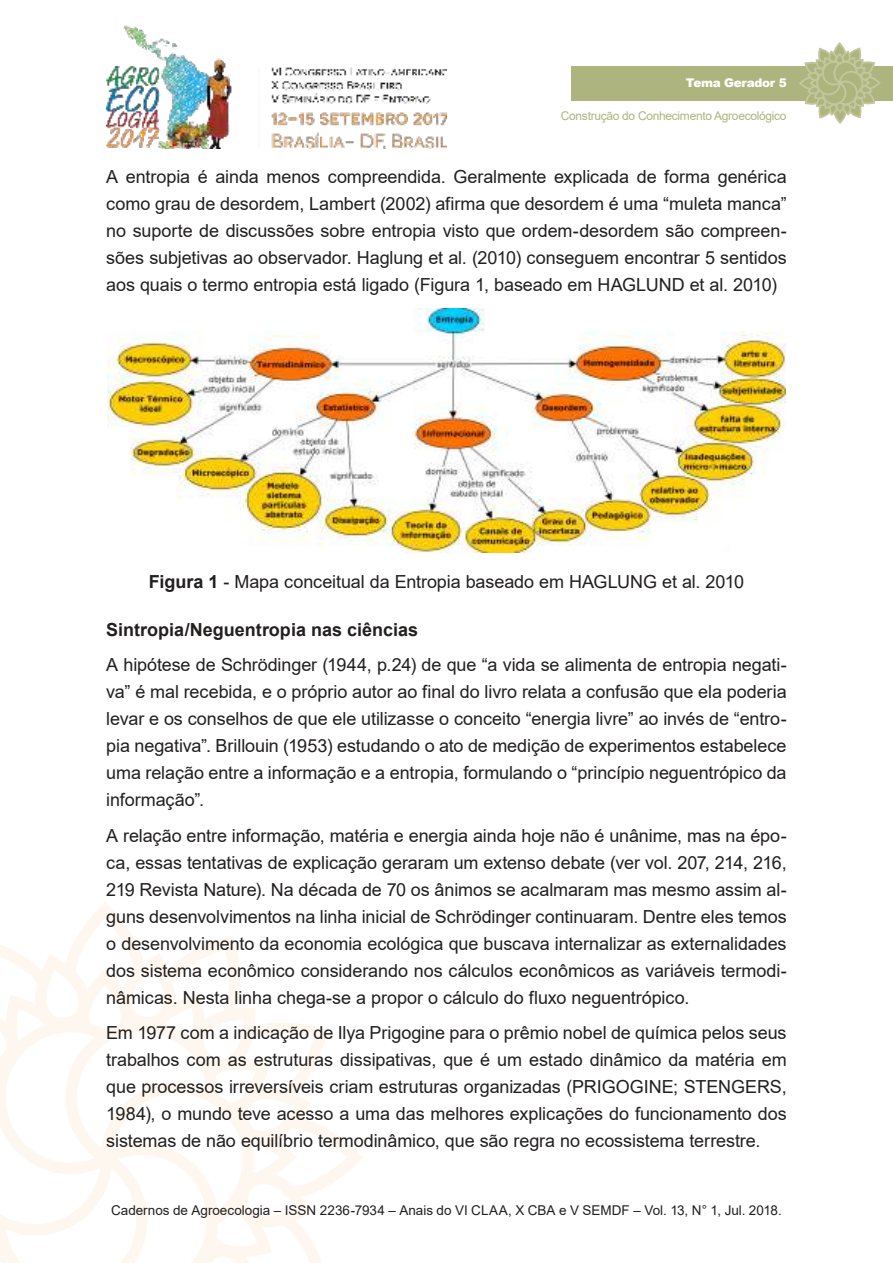
<style>
.page{position:relative;width:893px;height:1263px;background:#fff}
.page>*{position:absolute;margin:0;border:0;box-sizing:border-box;transform-origin:0 0}
.t1{font:18px/27px "Arial";letter-spacing:-.005em;color:#221f1f;text-align:justify}
.t2{font:700 18px "Arial";color:#221f1f}
.t3{font:13.5px "Arial";color:#221f1f}
.t4{font:12px "Arial";letter-spacing:-.025em;color:#aeb47e}
.t5{font:900 12px "Arial";letter-spacing:-.025em;color:#fff}
.s1{font-weight:700}
</style>
<div class="page">
<img style="left:106px;top:25px;width:340px;height:124px">
<svg style="left:0;top:910px;width:363px;height:353px"></svg>
<div style="left:571px;top:66px;width:322px;height:34px;background:#aeb47e"></div>
<svg style="left:798px;top:43px;width:83px;height:81px"></svg>
<img style="left:107px;top:309px;width:679px;height:244px">
<p class="t5" style="left:686px;top:76px;width:102px">Tema Gerador 5</p>
<p class="t4" style="left:561px;top:112px;width:227px">Construção do Conhecimento Agroecológico</p>
<p class="t1" style="left:106px;top:165px;width:682px">A entropia é ainda menos compreendida. Geralmente explicada de forma genérica como grau de desordem, Lambert (2002) afirma que desordem é uma “muleta manca” no suporte de discussões sobre entropia visto que ordem-desordem são compreen&shy;sões subjetivas ao observador. Haglung et al. (2010) conseguem encontrar 5 sentidos aos quais o termo entropia está ligado (Figura 1, baseado em HAGLUND et al. 2010)</p>
<p class="t1" style="left:149px;top:570px;width:597px"><span class="s1">Figura 1</span> - Mapa conceitual da Entropia baseado em HAGLUNG et al. 2010</p>
<p class="t2" style="left:106px;top:622px;width:313px">Sintropia/Neguentropia nas ciências</p>
<p class="t1" style="left:106px;top:653px;width:682px">A hipótese de Schrödinger (1944, p.24) de que “a vida se alimenta de entropia negati&shy;va” é mal recebida, e o próprio autor ao final do livro relata a confusão que ela poderia levar e os conselhos de que ele utilizasse o conceito “energia livre” ao invés de “entro&shy;pia negativa”. Brillouin (1953) estudando o ato de medição de experimentos estabelece uma relação entre a informação e a entropia, formulando o “princípio neguentrópico da informação”.</p>
<p class="t1" style="left:106px;top:823px;width:682px">A relação entre informação, matéria e energia ainda hoje não é unânime, mas na épo&shy;ca, essas tentativas de explicação geraram um extenso debate (ver vol. 207, 214, 216, 219 Revista Nature). Na década de 70 os ânimos se acalmaram mas mesmo assim al&shy;guns desenvolvimentos na linha inicial de Schrödinger continuaram. Dentre eles temos o desenvolvimento da economia ecológica que buscava internalizar as externalidades dos sistema econômico considerando nos cálculos econômicos as variáveis termodi&shy;nâmicas. Nesta linha chega-se a propor o cálculo do fluxo neguentrópico.</p>
<p class="t1" style="left:106px;top:1021px;width:682px">Em 1977 com a indicação de Ilya Prigogine para o prêmio nobel de química pelos seus trabalhos com as estruturas dissipativas, que é um estado dinâmico da matéria em que processos irreversíveis criam estruturas organizadas (PRIGOGINE; STENGERS, 1984), o mundo teve acesso a uma das melhores explicações do funcionamento dos sistemas de não equilíbrio termodinâmico, que são regra no ecossistema terrestre.</p>
<p class="t3" style="left:111px;top:1205px;width:672px">Cadernos de Agroecologia – ISSN 2236-7934 – Anais do VI CLAA, X CBA e V SEMDF – Vol. 13, N° 1, Jul. 2018.</p>
</div>
